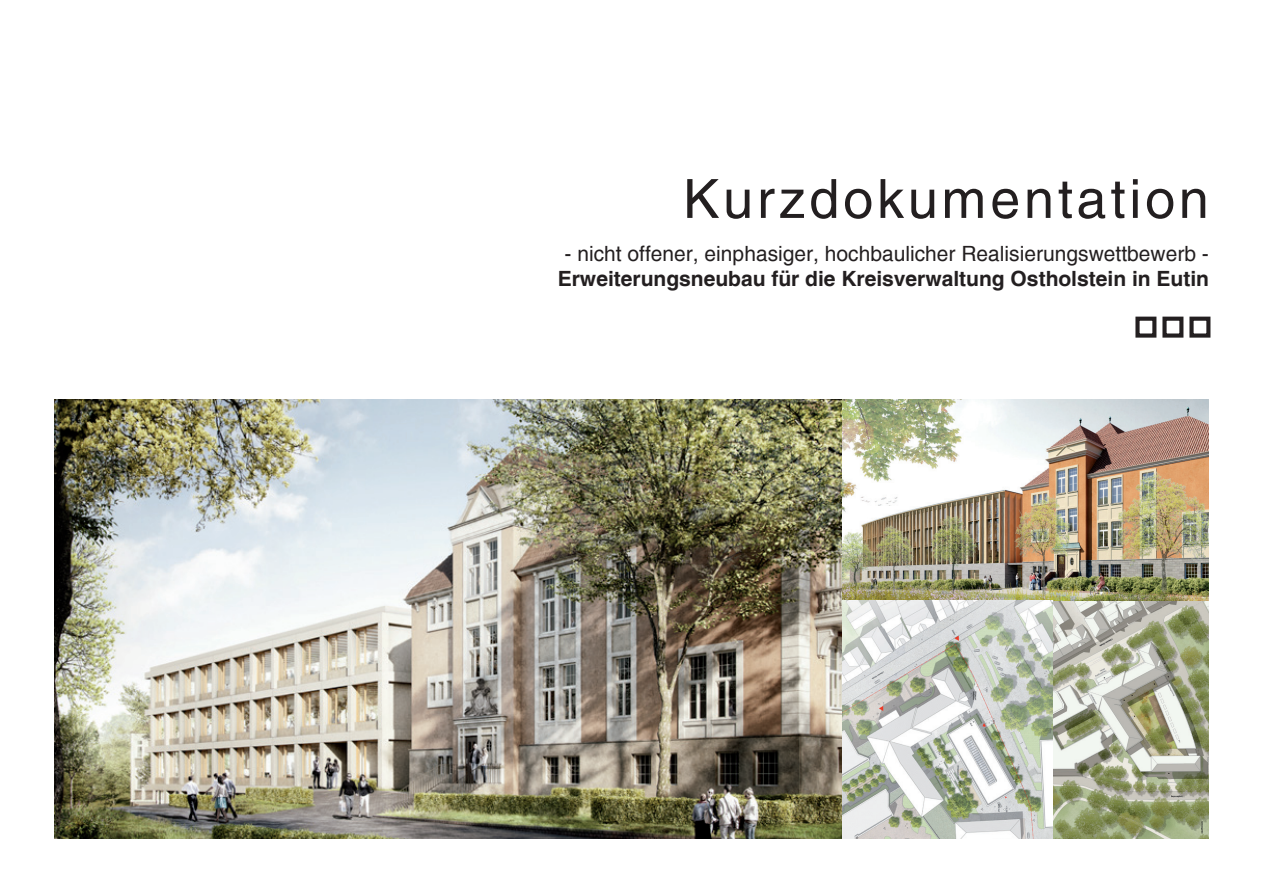
<style>
.page{position:relative;width:1263px;height:893px;background:#fff}
.page>*{position:absolute;margin:0;border:0;box-sizing:border-box;transform-origin:0 0}
.t1{font:54px "Helvetica";letter-spacing:.07em;color:#231f20}
.t2{font:21px "Helvetica";color:#231f20}
.t3{font:700 21px "Helvetica";color:#231f20}
</style>
<div class="page">
<img style="left:54px;top:400px;width:789px;height:439px">
<svg style="left:1052px;top:600px;width:156px;height:239px;background:#abaf95"></svg>
<img style="left:843px;top:400px;width:365px;height:200px">
<svg style="left:843px;top:600px;width:209px;height:239px"></svg>
<svg style="left:1135px;top:316px;width:76px;height:22px"></svg>
<p class="t1" style="left:683px;top:168px;width:527px">Kurzdokumentation</p>
<p class="t2" style="left:564px;top:241px;width:646px">- nicht offener, einphasiger, hochbaulicher Realisierungswettbewerb -</p>
<p class="t3" style="left:558px;top:265px;width:653px">Erweiterungsneubau für die Kreisverwaltung Ostholstein in Eutin</p>
</div>
